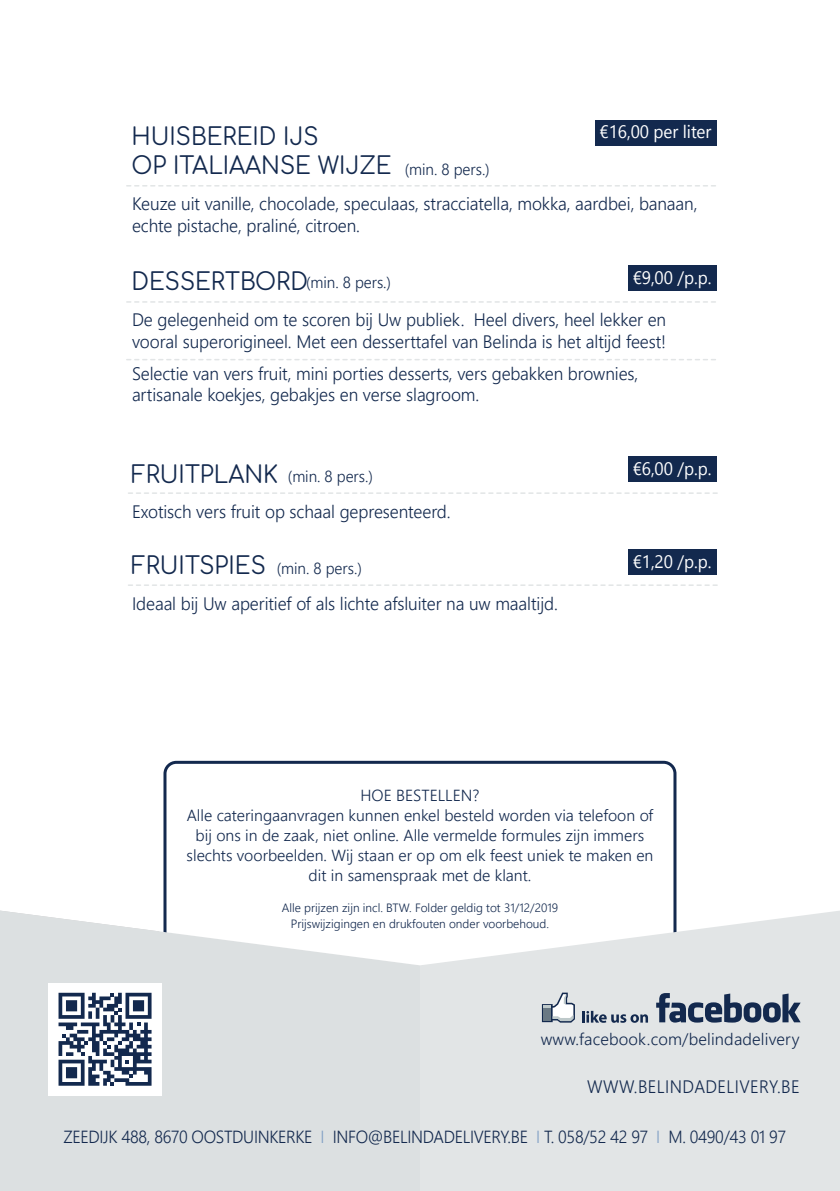
<style>
.page{position:relative;width:840px;height:1191px;background:#fff}
.page>*{position:absolute;margin:0;border:0;box-sizing:border-box;transform-origin:0 0}
.t1{font:24px "Comfortaa";color:#13294e;scale:.95 1}
.t2{font:300 18px/21.6px "Segoe UI";letter-spacing:-.005em;color:#13294e}
.t3{font:18px "Segoe UI";letter-spacing:-.005em;color:#fff;scale:.95 1}
.t4{font:300 18px "Segoe UI";letter-spacing:.025em;color:#13294e;scale:.94 1}
.t5{font:300 17.6px "Segoe UI";letter-spacing:-.02em;color:#13294e;scale:.94 1}
.t6{font:300 16.6px "Segoe UI";letter-spacing:.01em;color:#13294e}
.t7{font:300 16px/20px "Segoe UI";color:#13294e;text-align:center}
.t8{font:300 12px/16px "Segoe UI";color:#13294e;text-align:center}
.s1{color:#7e9ec4}
</style>
<div class="page">
<svg style="left:163px;top:760px;width:514px;height:148px"></svg>
<svg style="left:420px;top:908px;width:419px;height:283px;background:#e4e7e8"></svg>
<svg style="left:0;top:908px;width:420px;height:283px;background:#e0e3e4"></svg>
<div style="left:48px;top:982px;width:113px;height:113px;background:#fff"></div>
<svg style="left:58px;top:992px;width:93px;height:93px"></svg>
<svg style="left:655px;top:993px;width:145px;height:29px;background:#7d899b"></svg>
<svg style="left:581px;top:1010px;width:66px;height:12px"></svg>
<svg style="left:541px;top:992px;width:33px;height:30px"></svg>
<div style="left:595px;top:120px;width:121px;height:26px;background:#13294e"></div>
<svg style="left:127px;top:185px;width:589px;height:1px"></svg>
<div style="left:628px;top:456px;width:88px;height:25px;background:#13294e"></div>
<svg style="left:128px;top:492px;width:588px;height:2px"></svg>
<div style="left:628px;top:549px;width:88px;height:25px;background:#13294e"></div>
<svg style="left:128px;top:584px;width:588px;height:2px"></svg>
<div style="left:628px;top:265px;width:88px;height:26px;background:#13294e"></div>
<svg style="left:127px;top:301px;width:589px;height:2px"></svg>
<svg style="left:127px;top:359px;width:589px;height:1px"></svg>
<h1 class="t1" style="left:131px;top:115px;width:198px">HUISBEREID IJS</h1>
<p class="t3" style="left:599px;top:117px;width:119px">€16,00 per liter</p>
<h1 class="t1" style="left:131px;top:143px;width:275px">OP ITALIAANSE WIJZE</h1>
<p class="t2" style="left:132px;top:192px;width:566px">Keuze uit vanille, chocolade, speculaas, stracciatella, mokka, aardbei, banaan, echte pistache, praliné, citroen.</p>
<p class="t7" style="left:404px;top:158px;width:86px">(min. 8 pers.)</p>
<h1 class="t1" style="left:131px;top:260px;width:187px">DESSERTBORD</h1>
<p class="t3" style="left:632px;top:263px;width:84px">€9,00 /p.p.</p>
<p class="t2" style="left:132px;top:308px;width:535px">De gelegenheid om te scoren bij Uw publiek. Heel divers, heel lekker en vooral superorigineel. Met een desserttafel van Belinda is het altijd feest!</p>
<p class="t2" style="left:132px;top:362px;width:507px">Selectie van vers fruit, mini porties desserts, vers gebakken brownies, artisanale koekjes, gebakjes en verse slagroom.</p>
<p class="t7" style="left:306px;top:272px;width:86px">(min. 8 pers.)</p>
<h1 class="t1" style="left:131px;top:452px;width:156px">FRUITPLANK</h1>
<p class="t3" style="left:632px;top:454px;width:84px">€6,00 /p.p.</p>
<p class="t2" style="left:132px;top:500px;width:320px">Exotisch vers fruit op schaal gepresenteerd.</p>
<h1 class="t1" style="left:131px;top:544px;width:143px">FRUITSPIES</h1>
<p class="t3" style="left:632px;top:547px;width:84px">€1,20 /p.p.</p>
<p class="t2" style="left:132px;top:592px;width:427px">Ideaal bij Uw aperitief of als lichte afsluiter na uw maaltijd.</p>
<p class="t7" style="left:288px;top:466px;width:86px">(min. 8 pers.)</p>
<p class="t7" style="left:277px;top:558px;width:86px">(min. 8 pers.)</p>
<p class="t7" style="left:186px;top:785px;width:468px">HOE BESTELLEN?<br>Alle cateringaanvragen kunnen enkel besteld worden via telefoon of bij ons in de zaak, niet online. Alle vermelde formules zijn immers slechts voorbeelden. Wij staan er op om elk feest uniek te maken en dit in samenspraak met de klant.</p>
<p class="t8" style="left:281px;top:899px;width:278px">Alle prijzen zijn incl. BTW. Folder geldig tot 31/12/2019<br>Prijswijzigingen en drukfouten onder voorbehoud.</p>
<p class="t6" style="left:540px;top:1026px;width:260px">www.facebook.com/belindadelivery</p>
<p class="t4" style="left:587px;top:1072px;width:227px">WWW.BELINDADELIVERY.BE</p>
<p class="t5" style="left:63px;top:1122px;width:769px">ZEEDIJK 488, 8670 OOSTDUINKERKE <span class="s1">I</span> INFO@BELINDADELIVERY.BE <span class="s1">I</span> T. 058/52 42 97 <span class="s1">I</span> M. 0490/43 01 97</p>
</div>
